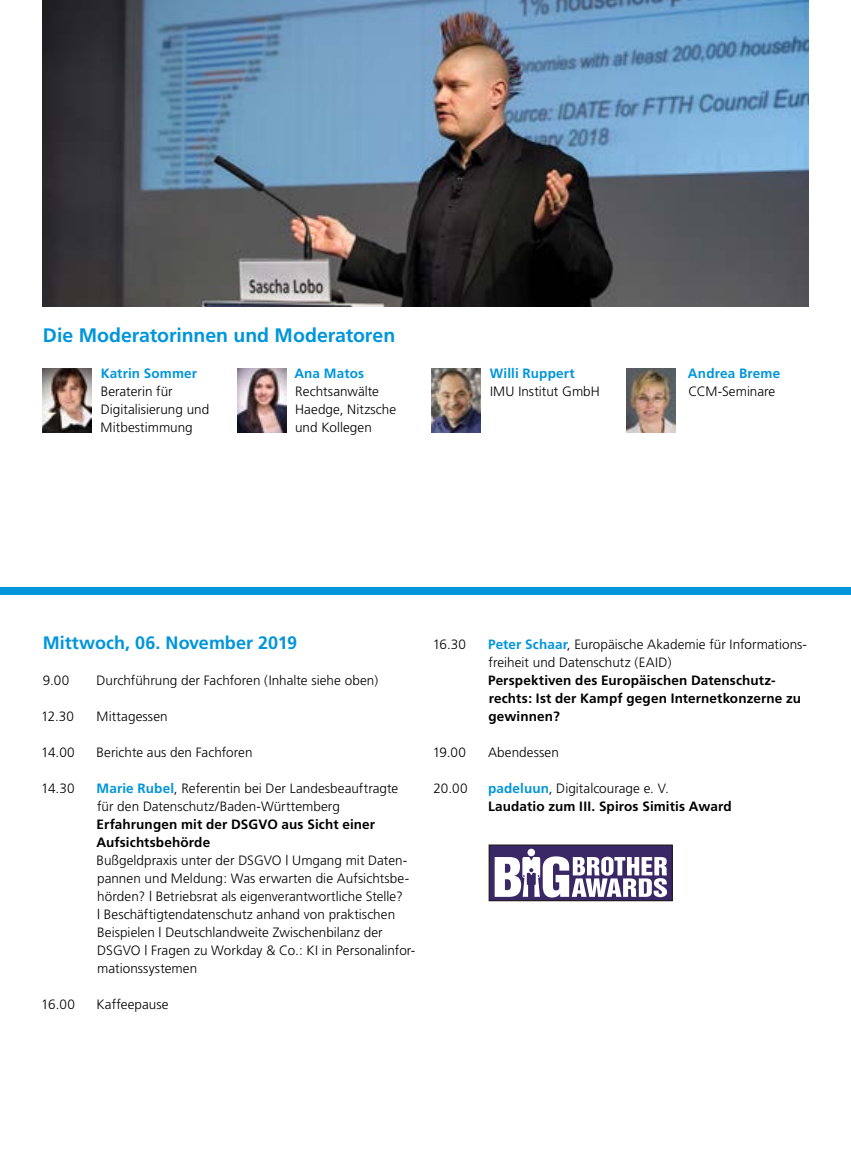
<style>
.page{position:relative;width:851px;height:1149px;background:#fff}
.page>*{position:absolute;margin:0;border:0;box-sizing:border-box;transform-origin:0 0}
.t1{font:700 19.5px "Frutiger";letter-spacing:-.005em;color:#0095db}
.t2{font:700 18px "Frutiger";color:#0095db}
.t3{font:300 13.5px/18px "Frutiger";letter-spacing:.005em;color:#000}
.t4{font:700 13.5px/18px "Frutiger";letter-spacing:.01em;color:#000}
.t5{font:700 13.5px "Frutiger";letter-spacing:.01em;color:#0095db}
.s1{font-weight:700;color:#0095db}
.s2{color:#0095db}
.s3{font-weight:300}
</style>
<div class="page">
<img style="left:43px;top:0;width:765px;height:306px">
<img style="left:432px;top:368px;width:48px;height:64px">
<img style="left:626px;top:368px;width:49px;height:64px">
<img style="left:43px;top:368px;width:48px;height:64px">
<img style="left:237px;top:368px;width:49px;height:64px">
<div style="left:0;top:587px;width:850px;height:7px;background:#0095db"></div>
<div style="left:489px;top:844px;width:183px;height:56px;background:#3a2765"></div>
<div style="left:489px;top:844px;width:183px;height:56px;border:1px solid #211913"></div>
<div style="left:527px;top:848px;width:8px;height:8px;background:#fff;border-radius:50%"></div>
<svg style="left:494px;top:856px;width:173px;height:41px"></svg>
<h1 class="t1" style="left:43px;top:324px;width:354px">Die Moderatorinnen und Moderatoren</h1>
<p class="t5" style="left:101px;top:365px;width:98px">Katrin Sommer</p>
<p class="t3" style="left:101px;top:382px;width:110px">Beraterin für<br>Digitalisierung und<br>Mitbestimmung</p>
<p class="t5" style="left:294px;top:365px;width:71px">Ana Matos</p>
<p class="t3" style="left:295px;top:382px;width:103px">Rechtsanwälte<br>Haedge, Nitzsche und Kollegen</p>
<p class="t5" style="left:490px;top:365px;width:86px">Willi Ruppert</p>
<p class="t3" style="left:490px;top:382px;width:111px">IMU Institut GmbH</p>
<p class="t5" style="left:688px;top:365px;width:94px">Andrea Breme</p>
<p class="t3" style="left:688px;top:382px;width:88px">CCM-Seminare</p>
<h2 class="t2" style="left:43px;top:631px;width:256px">Mittwoch, 06. November 2019</h2>
<p class="t3" style="left:43px;top:670px;width:28px">9.00</p>
<p class="t3" style="left:97px;top:670px;width:283px">Durchführung der Fachforen (Inhalte siehe oben)</p>
<p class="t3" style="left:41px;top:706px;width:34px">12.30</p>
<p class="t3" style="left:97px;top:706px;width:73px">Mittagessen</p>
<p class="t3" style="left:41px;top:742px;width:35px">14.00</p>
<p class="t3" style="left:97px;top:742px;width:157px">Berichte aus den Fachforen</p>
<p class="t3" style="left:41px;top:778px;width:35px">14.30</p>
<p class="t3" style="left:97px;top:778px;width:303px"><span class="s1">Marie Rubel</span>, Referentin bei Der Landesbeauftragte für den Datenschutz/Baden-Württemberg</p>
<p class="t4" style="left:96px;top:814px;width:280px">Erfahrungen mit der DSGVO aus Sicht einer<br>Aufsichtsbehörde</p>
<p class="t3" style="left:97px;top:850px;width:320px">Bußgeldpraxis unter der DSGVO | Umgang mit Daten&shy;pannen und Meldung: Was erwarten die Aufsichtsbe&shy;hörden? | Betriebsrat als eigenverantwortliche Stelle?<br>| Beschäftigtendatenschutz anhand von praktischen Beispielen | Deutschlandweite Zwischenbilanz der DSGVO | Fragen zu Workday &amp; Co.: KI in Personalinfor&shy;mationssystemen</p>
<p class="t3" style="left:41px;top:994px;width:35px">16.00</p>
<p class="t3" style="left:97px;top:994px;width:73px">Kaffeepause</p>
<p class="t3" style="left:432px;top:634px;width:35px">16.30</p>
<p class="t3" style="left:488px;top:634px;width:320px"><span class="s1">Peter Schaar</span>, Europäische Akademie für Informations&shy;freiheit und Datenschutz (EAID)</p>
<p class="t4" style="left:488px;top:670px;width:314px">Perspektiven des Europäischen Datenschutz&shy;rechts: Ist der Kampf gegen Internetkonzerne zu gewinnen?</p>
<p class="t3" style="left:432px;top:742px;width:35px">19.00</p>
<p class="t3" style="left:488px;top:742px;width:72px">Abendessen</p>
<p class="t3" style="left:433px;top:778px;width:35px">20.00</p>
<p class="t4" style="left:488px;top:778px;width:245px"><span class="s2">padeluun</span><span class="s3">, Digitalcourage e. V.<br></span>Laudatio zum III. Spiros Simitis Award</p>
</div>
